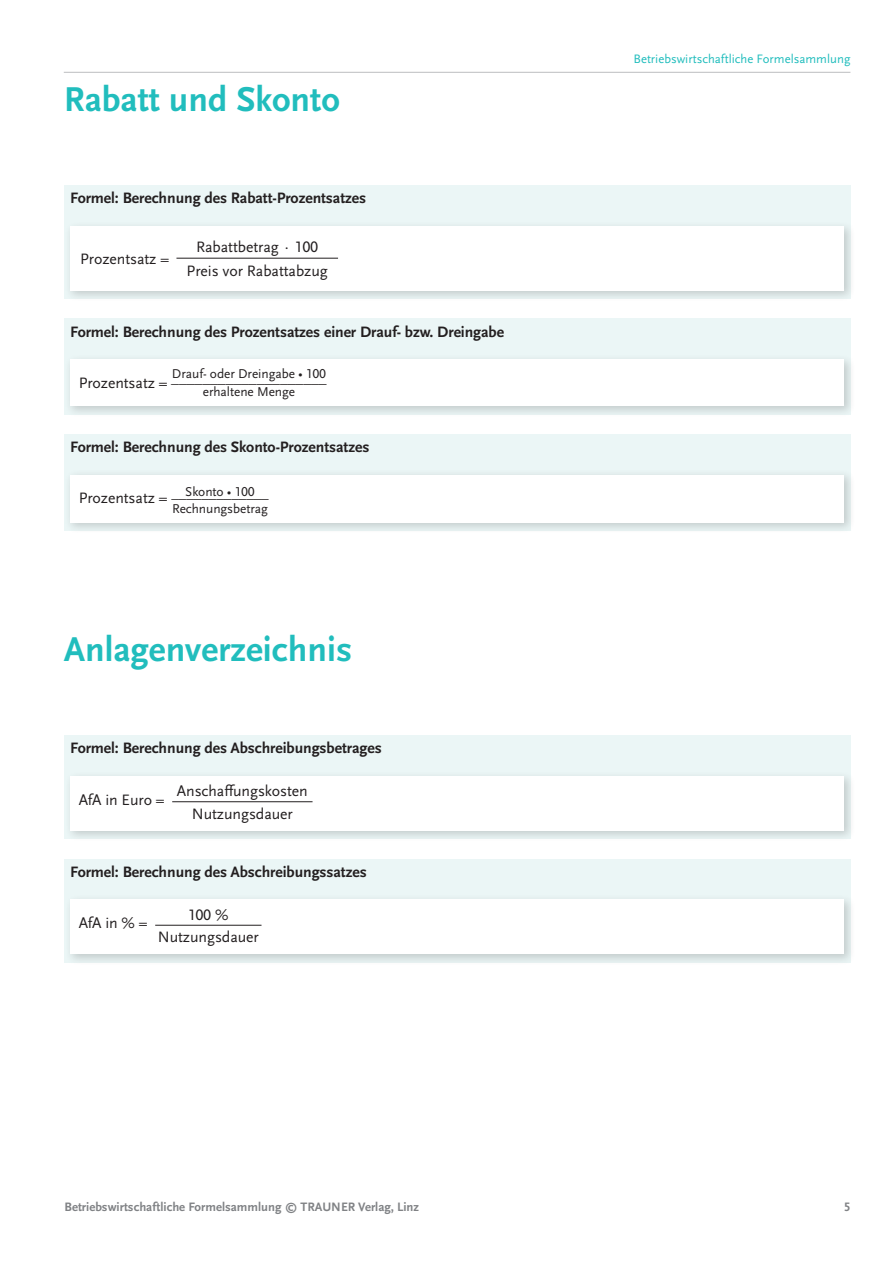
<style>
.page{position:relative;width:893px;height:1263px;background:#fff}
.page>*{position:absolute;margin:0;border:0;box-sizing:border-box;transform-origin:0 0}
.t1{font:700 36px "Scala Sans Pro";color:#21bdbd}
.t2{font:700 15.75px "Scala Sans Pro";letter-spacing:-.005em;color:#231f20}
.t3{font:15.75px/22.8px "Scala Sans Pro";letter-spacing:-.005em;color:#231f20;text-align:center}
.t4{font:13.35px/12.6px "Scala Sans Pro";letter-spacing:-.005em;color:#231f20;text-align:center;scale:1.17 1}
.t5{font:13.35px/13.5px "Scala Sans Pro";letter-spacing:-.005em;color:#231f20;scale:1.13 1}
.t6{font:13.35px "Scala Sans Pro";letter-spacing:-.005em;color:#231f20}
.t7{font:700 12.75px "Scala Sans Pro";color:#808285}
.t8{font:12.75px "Scala Sans Pro";color:#21bdbd}
</style>
<div class="page">
<hr style="left:64px;top:72px;width:786px;height:1px;background:#bcbdc0">
<div style="left:64px;top:185px;width:786px;height:114px;background:#ebf6f6"></div>
<div style="left:65px;top:221px;width:791px;height:81px;background:#231f20;opacity:.2"></div>
<div style="left:70px;top:226px;width:774px;height:65px;background:#fff"></div>
<hr style="left:176px;top:258px;width:162px;height:1px;background:#231f20">
<div style="left:64px;top:319px;width:786px;height:96px;background:#ebf6f6"></div>
<div style="left:65px;top:354px;width:791px;height:64px;background:#231f20;opacity:.2"></div>
<div style="left:70px;top:359px;width:774px;height:47px;background:#fff"></div>
<div style="left:64px;top:434px;width:786px;height:97px;background:#ebf6f6"></div>
<div style="left:65px;top:469px;width:791px;height:65px;background:#231f20;opacity:.2"></div>
<div style="left:70px;top:475px;width:774px;height:47px;background:#fff"></div>
<div style="left:64px;top:735px;width:786px;height:104px;background:#ebf6f6"></div>
<div style="left:65px;top:770px;width:791px;height:72px;background:#231f20;opacity:.2"></div>
<div style="left:70px;top:776px;width:774px;height:55px;background:#fff"></div>
<hr style="left:172px;top:801px;width:141px;height:1px;background:#231f20">
<div style="left:64px;top:859px;width:786px;height:104px;background:#ebf6f6"></div>
<div style="left:65px;top:894px;width:791px;height:72px;background:#231f20;opacity:.2"></div>
<div style="left:70px;top:899px;width:774px;height:55px;background:#fff"></div>
<hr style="left:155px;top:925px;width:106px;height:1px;background:#231f20">
<h1 class="t1" style="left:64px;top:79px;width:278px">Rabatt und Skonto</h1>
<p class="t2" style="left:70px;top:189px;width:298px">Formel: Berechnung des Rabatt-Prozentsatzes</p>
<p class="t3" style="left:80px;top:247px;width:90px">Prozentsatz =</p>
<p class="t3" style="left:187px;top:235px;width:143px;line-height:23.5px">Rabattbetrag ⋅ 100<br>Preis vor Rabattabzug</p>
<p class="t2" style="left:70px;top:323px;width:436px">Formel: Berechnung des Prozentsatzes einer Drauf- bzw. Dreingabe</p>
<p class="t3" style="left:79px;top:371px;width:90px">Prozentsatz =</p>
<p class="t6" style="left:172px;top:366px;width:156px">Drauf- oder Dreingabe • 100</p>
<p class="t4" style="left:171px;top:373px;width:134px">____________________ erhaltene Menge</p>
<p class="t2" style="left:70px;top:438px;width:301px">Formel: Berechnung des Skonto-Prozentsatzes</p>
<p class="t3" style="left:79px;top:487px;width:178px">Prozentsatz = <sup>Skonto</sup> <sup>•</sup> <sup>100</sup></p>
<p class="t5" style="left:171px;top:488px;width:88px">_____________<br>Rechnungsbetrag</p>
<h1 class="t1" style="left:64px;top:629px;width:290px">Anlagenverzeichnis</h1>
<p class="t2" style="left:70px;top:739px;width:313px">Formel: Berechnung des Abschreibungsbetrages</p>
<p class="t3" style="left:79px;top:788px;width:87px">AfA in Euro =</p>
<p class="t3" style="left:177px;top:780px;width:132px">Anschaffungskosten<br>Nutzungsdauer</p>
<p class="t2" style="left:70px;top:863px;width:298px">Formel: Berechnung des Abschreibungssatzes</p>
<p class="t3" style="left:79px;top:912px;width:70px">AfA in % =</p>
<p class="t3" style="left:158px;top:903px;width:102px">100 %<br>Nutzungsdauer</p>
<p class="t7" style="left:65px;top:1199px;width:356px">Betriebswirtschaftliche Formelsammlung © TRAUNER Verlag, Linz</p>
<p class="t8" style="left:633px;top:51px;width:218px">Betriebswirtschaftliche Formelsammlung</p>
<p class="t7" style="left:844px;top:1199px;width:8px">5</p>
</div>
